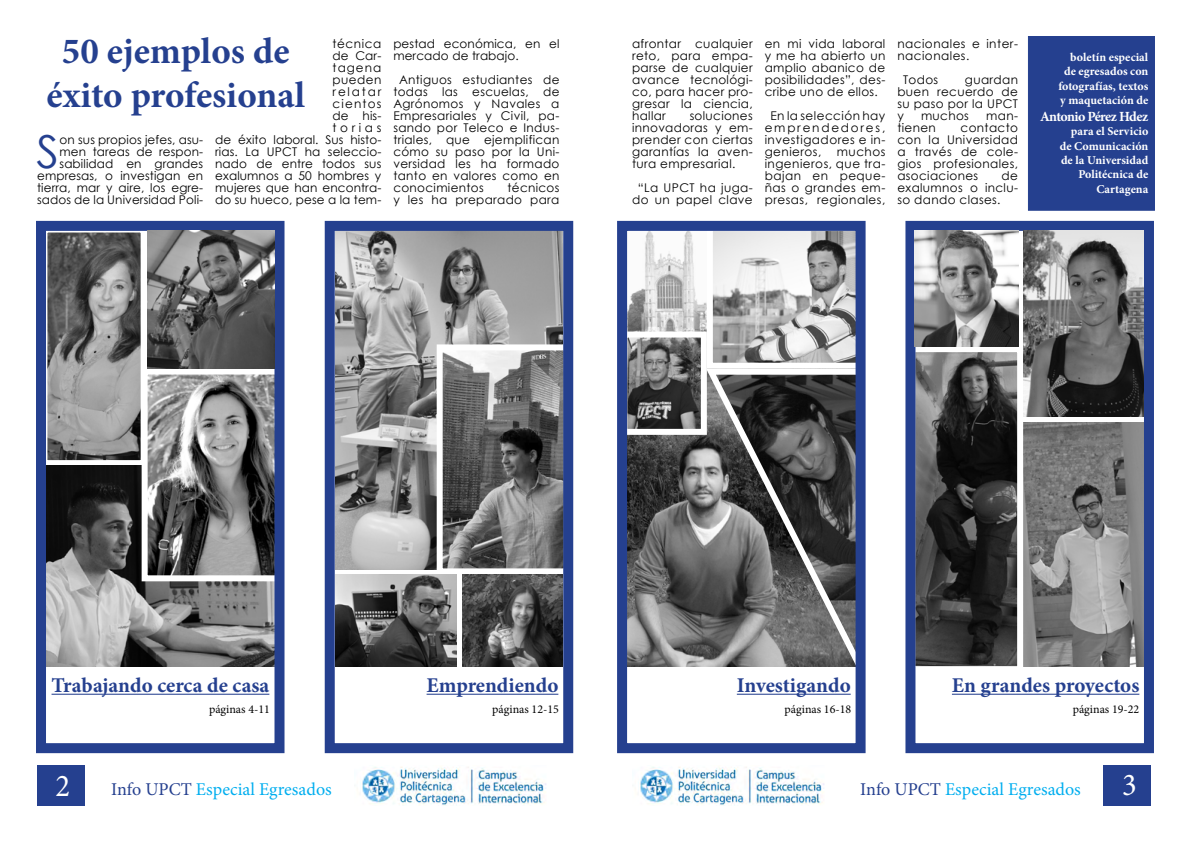
<style>
.page{position:relative;width:1191px;height:842px;background:#fff}
.page>*{position:absolute;margin:0;border:0;box-sizing:border-box;transform-origin:0 0}
.t1{font:45.4px "Century Gothic";color:#25408f}
.t2{font:700 37px/44.4px "Minion Pro";letter-spacing:-.005em;color:#25408f;text-align:center}
.t3{font:31.8px "Minion Pro";color:#fff;scale:.96 1}
.t4{font:700 21px "Minion Pro";color:#25408f}
.t5{font:18px "Minion Pro";color:#00aeef}
.t6{font:700 14px "Minion Pro";letter-spacing:-.045em;color:#fff}
.t7{font:12px/12px "Century Gothic";letter-spacing:.03em;color:#000;text-align:justify}
.t8{font:12px/12px "Century Gothic";letter-spacing:.01em;color:#000;text-align:right}
.t9{font:700 12px/14.4px "Minion Pro";color:#fff;text-align:right}
.t10{font:12px "Minion Pro";color:#000}
.s1{color:#25408f}
</style>
<div class="page">
<img style="left:628px;top:232px;width:79px;height:434px">
<img style="left:714px;top:232px;width:140px;height:130px">
<div style="left:707px;top:225px;width:155px;height:144px;border:6px solid #fff"></div>
<img style="left:336px;top:232px;width:226px;height:338px">
<div style="left:37px;top:765px;width:48px;height:40px;background:#25408f"></div>
<div style="left:1103px;top:765px;width:48px;height:41px;background:#25408f"></div>
<img style="left:362px;top:767px;width:184px;height:38px">
<img style="left:640px;top:767px;width:184px;height:38px">
<div style="left:1028px;top:36px;width:127px;height:175px;background:#25408f;border:1px solid #25408f"></div>
<img style="left:47px;top:465px;width:226px;height:201px">
<img style="left:149px;top:376px;width:124px;height:198px">
<div style="left:142px;top:369px;width:142px;height:212px;border:6px solid #fff"></div>
<img style="left:48px;top:233px;width:92px;height:226px">
<div style="left:45px;top:230px;width:98px;height:232px;border:2px solid #fff"></div>
<div style="left:36px;top:221px;width:248px;height:532px;border:10px solid #25408f"></div>
<img style="left:148px;top:230px;width:127px;height:139px">
<hr style="left:52px;top:694px;width:217px;height:1px;background:#25408f">
<hr style="left:426px;top:694px;width:132px;height:1px;background:#25408f">
<hr style="left:737px;top:694px;width:113px;height:1px;background:#25408f">
<hr style="left:952px;top:694px;width:187px;height:1px;background:#25408f">
<img style="left:444px;top:351px;width:118px;height:216px">
<div style="left:437px;top:344px;width:133px;height:230px;border:6px solid #fff"></div>
<div style="left:325px;top:221px;width:248px;height:532px;border:10px solid #25408f"></div>
<img style="left:462px;top:574px;width:100px;height:92px">
<svg style="left:703px;top:364px;width:151px;height:303px;background:#616161"></svg>
<img style="left:335px;top:574px;width:122px;height:92px">
<img style="left:628px;top:338px;width:72px;height:90px">
<div style="left:621px;top:331px;width:86px;height:104px;border:6px solid #fff"></div>
<div style="left:617px;top:221px;width:248px;height:532px;border:10px solid #25408f"></div>
<img style="left:1023px;top:422px;width:120px;height:244px">
<img style="left:916px;top:353px;width:100px;height:312px">
<div style="left:909px;top:346px;width:114px;height:326px;border:6px solid #fff"></div>
<div style="left:905px;top:221px;width:249px;height:532px;border:10px solid #25408f"></div>
<img style="left:914px;top:230px;width:104px;height:116px">
<img style="left:1023px;top:230px;width:120px;height:187px">
<h2 class="t2" style="left:46px;top:28px;width:260px">50 ejemplos de éxito profesional</h2>
<p class="t8" style="left:215px;top:37px;width:168px">técnica<br>de Car-<br>tagena<br>pueden<br>relatar<br>cientos<br>de his-<br>torias<br>de éxito laboral. Sus histo&shy;rias. La UPCT ha seleccio&shy;nado de entre todos sus exalumnos a 50 hombres y mujeres que han encontra&shy;do su hueco, pese a la tem-</p>
<p class="t8" style="left:393px;top:37px;width:168px;text-align:left">pestad económica, en el mercado de trabajo.</p>
<p class="t7" style="left:393px;top:73px;width:168px;text-indent:6px">Antiguos estudiantes de todas las escuelas, de Agrónomos y Navales a Empresariales y Civil, pa&shy;sando por Teleco e Indus&shy;triales, que ejemplifican cómo su paso por la Uni&shy;versidad les ha formado tanto en valores como en conocimientos</p>
<h1 class="t1" style="left:36px;top:120px;width:24px">S</h1>
<p class="t8" style="left:37px;top:133px;width:168px">on sus propios jefes, asu&shy;men tareas de respon&shy;sabilidad en grandes empresas, o investigan en tierra, mar y aire, los egre&shy;sados de la Universidad Poli-</p>
<p class="t7" style="left:393px;top:181px;width:168px;text-align:right">técnicos<br>y les ha preparado para</p>
<p class="t7" style="left:632px;top:37px;width:122px">afrontar cualquier reto, para empa&shy;parse de cualquier avance tecnológi&shy;co, para hacer pro&shy;gresar la ciencia, hallar</p>
<p class="t7" style="left:632px;top:109px;width:122px;text-indent:58px">soluciones innovadoras y em&shy;prender con ciertas garantías la aven&shy;tura empresarial.</p>
<p class="t7" style="left:632px;top:181px;width:122px;text-align:center">“La UPCT ha juga&shy;do un papel clave</p>
<p class="t7" style="left:764px;top:37px;width:122px">en mi vida laboral y me ha abierto un amplio abanico de posibilidades”, des&shy;cribe uno de ellos.</p>
<p class="t7" style="left:764px;top:109px;width:122px;text-indent:6px">En la selección hay emprendedores, investigadores e in&shy;genieros,</p>
<p class="t7" style="left:764px;top:145px;width:122px;text-indent:72px">muchos ingenieros, que tra&shy;bajan en peque&shy;ñas o grandes em&shy;presas, regionales,</p>
<p class="t7" style="left:897px;top:37px;width:122px">nacionales e inter&shy;nacionales.</p>
<p class="t7" style="left:903px;top:73px;width:37px">Todos</p>
<p class="t7" style="left:897px;top:73px;width:122px;text-indent:68px">guardan buen recuerdo de su paso por la UPCT y</p>
<p class="t7" style="left:921px;top:109px;width:49px">muchos</p>
<p class="t7" style="left:986px;top:109px;width:33px">man-</p>
<p class="t7" style="left:897px;top:121px;width:40px">tienen</p>
<p class="t7" style="left:897px;top:121px;width:122px;text-indent:63px">contacto con la Universidad a través de cole&shy;gios profesionales, asociaciones</p>
<p class="t7" style="left:897px;top:169px;width:122px;text-indent:104px">de exalumnos o inclu&shy;so dando clases.</p>
<p class="t9" style="left:1058px;top:50px;width:91px">boletín especial de egresados con fotografías, textos y maquetación de</p>
<p class="t6" style="left:1040px;top:106px;width:110px">Antonio Pérez Hdez</p>
<p class="t9" style="left:1059px;top:124px;width:90px">para el Servicio de Comunicación de la Universidad<br>Politécnica de<br>Cartagena</p>
<h3 class="t4" style="left:52px;top:671px;width:219px">Trabajando cerca de casa</h3>
<h3 class="t4" style="left:426px;top:671px;width:133px">Emprendiendo</h3>
<h3 class="t4" style="left:737px;top:671px;width:115px">Investigando</h3>
<h3 class="t4" style="left:952px;top:671px;width:189px">En grandes proyectos</h3>
<p class="t10" style="left:209px;top:701px;width:62px">páginas 4-11</p>
<p class="t10" style="left:492px;top:701px;width:68px">páginas 12-15</p>
<p class="t10" style="left:784px;top:701px;width:68px">páginas 16-18</p>
<p class="t10" style="left:1072px;top:701px;width:68px">páginas 19-22</p>
<h3 class="t3" style="left:55px;top:764px;width:17px">2</h3>
<h3 class="t3" style="left:1122px;top:763px;width:17px">3</h3>
<h3 class="t5" style="left:111px;top:777px;width:222px"><span class="s1">Info UPCT</span> Especial Egresados</h3>
<h3 class="t5" style="left:860px;top:777px;width:222px"><span class="s1">Info UPCT</span> Especial Egresados</h3>
</div>
